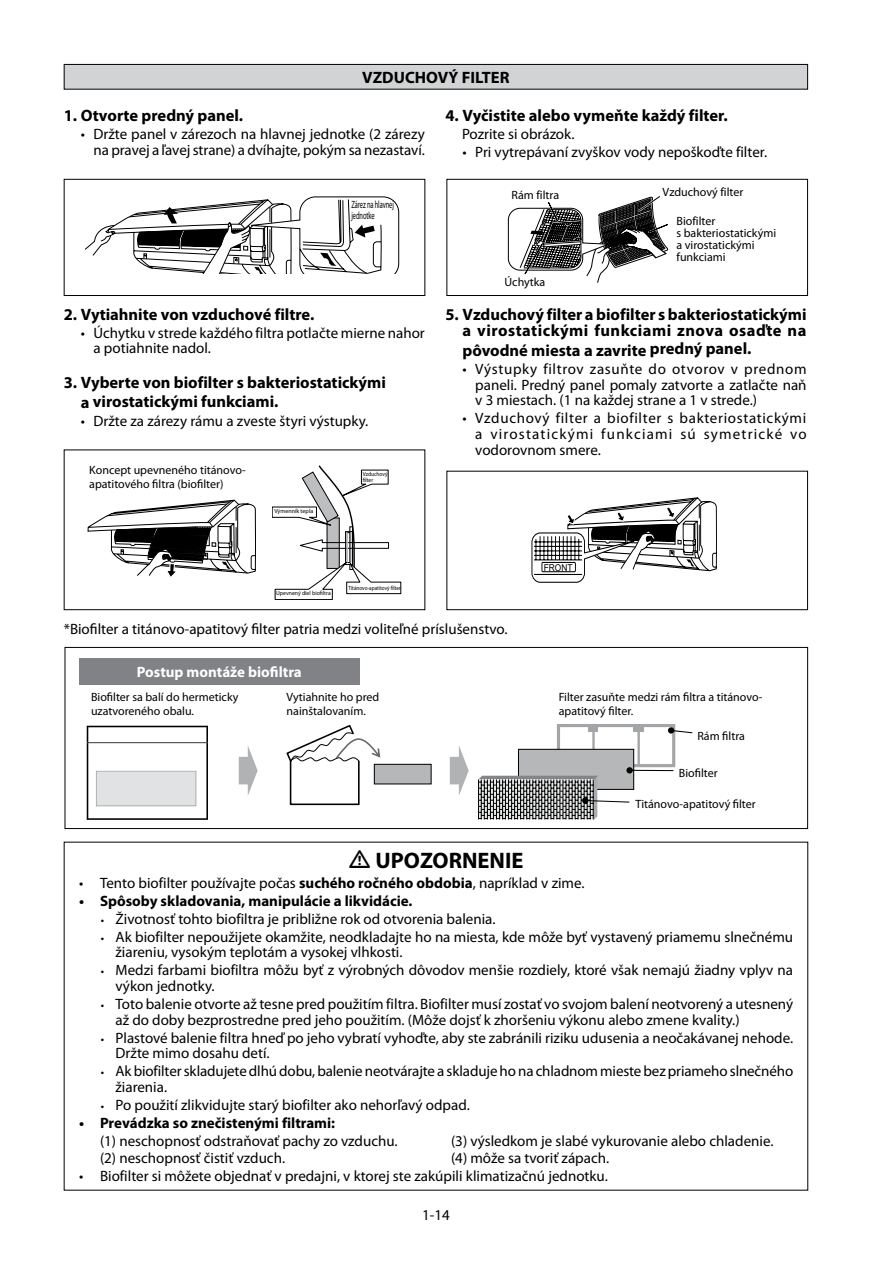
<style>
.page{position:relative;width:893px;height:1263px;background:#fff}
.page>*{position:absolute;margin:0;border:0;box-sizing:border-box;transform-origin:0 0}
.t1{font:700 22.5px "Myriad Pro";color:#000}
.t2{font:700 16.5px/16.5px "Myriad Pro";color:#000;text-align:right}
.t3{font:15px/15.8px "Myriad Pro";color:#000}
.t4{font:700 15px "Myriad Pro";color:#000}
.t5{font:700 15px "Myriad Pro";color:#fff}
.t6{font:12px/14.4px "Myriad Pro";color:#000}
.t7{font:10.5px/10.5px "Myriad Pro";letter-spacing:-.01em;color:#000;scale:.61 1}
.t8{font:9.45px "Arial";color:#000;scale:.89 1}
.t9{font:6px "Myriad Pro";color:#000;scale:.87 1}
.t10{font:6px "Myriad Pro";color:#000;scale:.96 1}
.t11{font:6px/6px "Myriad Pro";color:#000;scale:.9 1}
.t12{font:6px "Myriad Pro";color:#000}
.s1{font-weight:700}
.s2{font-size:12px}
</style>
<div class="page">
<div style="left:64px;top:179px;width:361px;height:117px;border:1px solid #000"></div>
<svg style="left:85px;top:196px;width:314px;height:77px"></svg>
<svg style="left:508px;top:196px;width:160px;height:87px"></svg>
<svg style="left:531px;top:497px;width:186px;height:86px"></svg>
<div style="left:557px;top:724px;width:118px;height:43px;border:3px solid #a3a5a8"></div>
<hr style="left:637px;top:725px;width:3px;height:41px;background:#a3a5a8">
<hr style="left:592px;top:725px;width:3px;height:41px;background:#a3a5a8">
<div style="left:588px;top:724px;width:10px;height:7px;background:#a3a5a8"></div>
<div style="left:633px;top:724px;width:10px;height:7px;background:#a3a5a8"></div>
<div style="left:518px;top:749px;width:116px;height:40px;background:#b5b7b9"></div>
<div style="left:518px;top:749px;width:116px;height:41px;border:1px solid #000"></div>
<svg style="left:668px;top:727px;width:24px;height:7px"></svg>
<svg style="left:87px;top:726px;width:121px;height:94px"></svg>
<hr style="left:87px;top:742px;width:121px;height:1px;background:#000">
<div style="left:374px;top:764px;width:57px;height:20px;background:#b5b7b9"></div>
<div style="left:374px;top:764px;width:58px;height:20px;border:1px solid #000"></div>
<div style="left:290px;top:760px;width:70px;height:45px;border:2px solid #000"></div>
<svg style="left:286px;top:725px;width:94px;height:38px"></svg>
<svg style="left:239px;top:746px;width:19px;height:49px"></svg>
<svg style="left:450px;top:746px;width:19px;height:49px"></svg>
<svg style="left:478px;top:767px;width:195px;height:52px"></svg>
<div style="left:65px;top:647px;width:743px;height:182px;border:1px solid #000"></div>
<div style="left:64px;top:449px;width:361px;height:161px;border:1px solid #000"></div>
<svg style="left:88px;top:500px;width:168px;height:77px"></svg>
<svg style="left:272px;top:465px;width:129px;height:135px"></svg>
<div style="left:64px;top:64px;width:744px;height:25px;background:#d1d3d4"></div>
<div style="left:64px;top:64px;width:744px;height:26px;border:1px solid #000"></div>
<div style="left:79px;top:658px;width:281px;height:27px;background:#808285"></div>
<div style="left:446px;top:179px;width:362px;height:117px;border:1px solid #000"></div>
<div style="left:446px;top:471px;width:362px;height:139px;border:1px solid #000"></div>
<p class="t2" style="left:362px;top:69px;width:149px">VZDUCHOVÝ FILTER</p>
<p class="t2" style="left:64px;top:107px;width:181px">1. Otvorte predný panel.</p>
<p class="t3" style="left:81px;top:126px;width:346px;text-align:right">• Držte panel v zárezoch na hlavnej jednotke (2 zárezy na pravej a ľavej strane) a dvíhajte, pokým sa nezastaví.</p>
<p class="t7" style="left:351px;top:200px;width:71px">Zárez na hlavnej jednotke</p>
<p class="t2" style="left:64px;top:306px;width:252px">2. Vytiahnite von vzduchové filtre.</p>
<p class="t3" style="left:94px;top:325px;width:333px;text-indent:-13px">• Úchytku v strede každého filtra potlačte mierne nahor a potiahnite nadol.</p>
<p class="t2" style="left:81px;top:374px;width:307px;line-height:18.3px;text-align:left;text-indent:-17px">3. Vyberte von biofilter s bakteriostatickými a virostatickými funkciami.</p>
<p class="t3" style="left:81px;top:413px;width:289px">• Držte za zárezy rámu a zveste štyri výstupky.</p>
<p class="t6" style="left:89px;top:463px;width:158px">Koncept upevneného titánovo&shy;apatitového filtra (biofilter)</p>
<p class="t11" style="left:363px;top:471px;width:29px">Vzduchový filter</p>
<p class="t12" style="left:274px;top:508px;width:40px">Výmenník tepla</p>
<p class="t10" style="left:276px;top:590px;width:58px">Upevnený diel biofiltra</p>
<p class="t9" style="left:349px;top:584px;width:62px">Titánovo-apatitový filter</p>
<p class="t2" style="left:445px;top:107px;width:284px">4. Vyčistite alebo vymeňte každý filter.</p>
<p class="t3" style="left:462px;top:126px;width:114px">Pozrite si obrázok.</p>
<p class="t3" style="left:462px;top:144px;width:306px">• Pri vytrepávaní zvyškov vody nepoškoďte filter.</p>
<p class="t6" style="left:511px;top:188px;width:49px">Rám filtra</p>
<p class="t6" style="left:504px;top:275px;width:42px">Úchytka</p>
<p class="t6" style="left:663px;top:185px;width:82px">Vzduchový filter</p>
<p class="t6" style="left:676px;top:215px;width:101px;line-height:12px">Biofilter<br>s bakteriostatickými a virostatickými funkciami</p>
<p class="t2" style="left:445px;top:306px;width:363px">5. Vzduchový filter a biofilter s bakteriostatickými a virostatickými funkciami znova osaďte na</p>
<p class="t2" style="left:462px;top:342px;width:290px">pôvodné miesta a zavrite predný panel.</p>
<p class="t3" style="left:475px;top:361px;width:333px;text-align:justify;text-indent:-13px">• Výstupky filtrov zasuňte do otvorov v prednom paneli. Predný panel pomaly zatvorte a zatlačte naň v 3 miestach. (1 na každej strane a 1 v strede.)</p>
<p class="t3" style="left:475px;top:411px;width:333px;text-align:justify;text-indent:-13px">• Vzduchový filter a biofilter s bakteriostatickými a virostatickými funkciami sú symetrické vo vodorovnom smere.</p>
<p class="t8" style="left:544px;top:561px;width:34px">FRONT</p>
<p class="t3" style="left:64px;top:622px;width:445px">*Biofilter a titánovo-apatitový filter patria medzi voliteľné príslušenstvo.</p>
<p class="t5" style="left:137px;top:664px;width:166px">Postup montáže biofiltra</p>
<p class="t6" style="left:91px;top:690px;width:149px">Biofilter sa balí do hermeticky uzatvoreného obalu.</p>
<p class="t6" style="left:287px;top:690px;width:94px">Vytiahnite ho pred nainštalovaním.</p>
<p class="t6" style="left:559px;top:690px;width:205px">Filter zasuňte medzi rám filtra a titánovo&shy;apatitový filter.</p>
<p class="t6" style="left:697px;top:729px;width:49px">Rám filtra</p>
<p class="t6" style="left:679px;top:766px;width:40px">Biofilter</p>
<p class="t6" style="left:636px;top:797px;width:122px">Titánovo-apatitový filter</p>
<h1 class="t1" style="left:375px;top:848px;width:150px">UPOZORNENIE</h1>
<p class="t3" style="left:79px;top:875px;width:507px">• Tento biofilter používajte počas <span class="s1">suchého ročného obdobia</span>, napríklad v zime.</p>
<p class="t4" style="left:79px;top:892px;width:335px">• Spôsoby skladovania, manipulácie a likvidácie.</p>
<p class="t3" style="left:101px;top:911px;width:396px"><span class="s2">•</span> Životnosť tohto biofiltra je približne rok od otvorenia balenia.</p>
<p class="t3" style="left:116px;top:929px;width:679px;text-indent:-15px"><span class="s2">•</span> Ak biofilter nepoužijete okamžite, neodkladajte ho na miesta, kde môže byť vystavený priamemu slnečnému žiareniu, vysokým teplotám a vysokej vlhkosti.</p>
<p class="t3" style="left:116px;top:963px;width:679px;text-indent:-15px"><span class="s2">•</span> Medzi farbami biofiltra môžu byť z výrobných dôvodov menšie rozdiely, ktoré však nemajú žiadny vplyv na výkon jednotky.</p>
<p class="t3" style="left:116px;top:996px;width:679px;text-indent:-15px"><span class="s2">•</span> Toto balenie otvorte až tesne pred použitím filtra. Biofilter musí zostať vo svojom balení neotvorený a utesnený až do doby bezprostredne pred jeho použitím. (Môže dojsť k zhoršeniu výkonu alebo zmene kvality.)</p>
<p class="t3" style="left:116px;top:1030px;width:679px;text-indent:-15px"><span class="s2">•</span> Plastové balenie filtra hneď po jeho vybratí vyhoďte, aby ste zabránili riziku udusenia a neočakávanej nehode.<br>Držte mimo dosahu detí.</p>
<p class="t3" style="left:116px;top:1063px;width:679px;text-indent:-15px"><span class="s2">•</span> Ak biofilter skladujete dlhú dobu, balenie neotvárajte a skladuje ho na chladnom mieste bez priameho slnečného žiarenia.</p>
<p class="t3" style="left:101px;top:1097px;width:371px"><span class="s2">•</span> Po použití zlikvidujte starý biofilter ako nehorľavý odpad.</p>
<p class="t4" style="left:79px;top:1114px;width:258px">• Prevádzka so znečistenými filtrami:</p>
<p class="t3" style="left:100px;top:1133px;width:299px">(1) neschopnosť odstraňovať pachy zo vzduchu.</p>
<p class="t3" style="left:451px;top:1133px;width:324px">(3) výsledkom je slabé vykurovanie alebo chladenie.</p>
<p class="t3" style="left:100px;top:1151px;width:187px">(2) neschopnosť čistiť vzduch.</p>
<p class="t3" style="left:451px;top:1151px;width:160px">(4) môže sa tvoriť zápach.</p>
<p class="t3" style="left:79px;top:1169px;width:530px">• Biofilter si môžete objednať v predajni, v ktorej ste zakúpili klimatizačnú jednotku.</p>
<p class="t3" style="left:422px;top:1208px;width:29px">1-14</p>
</div>
